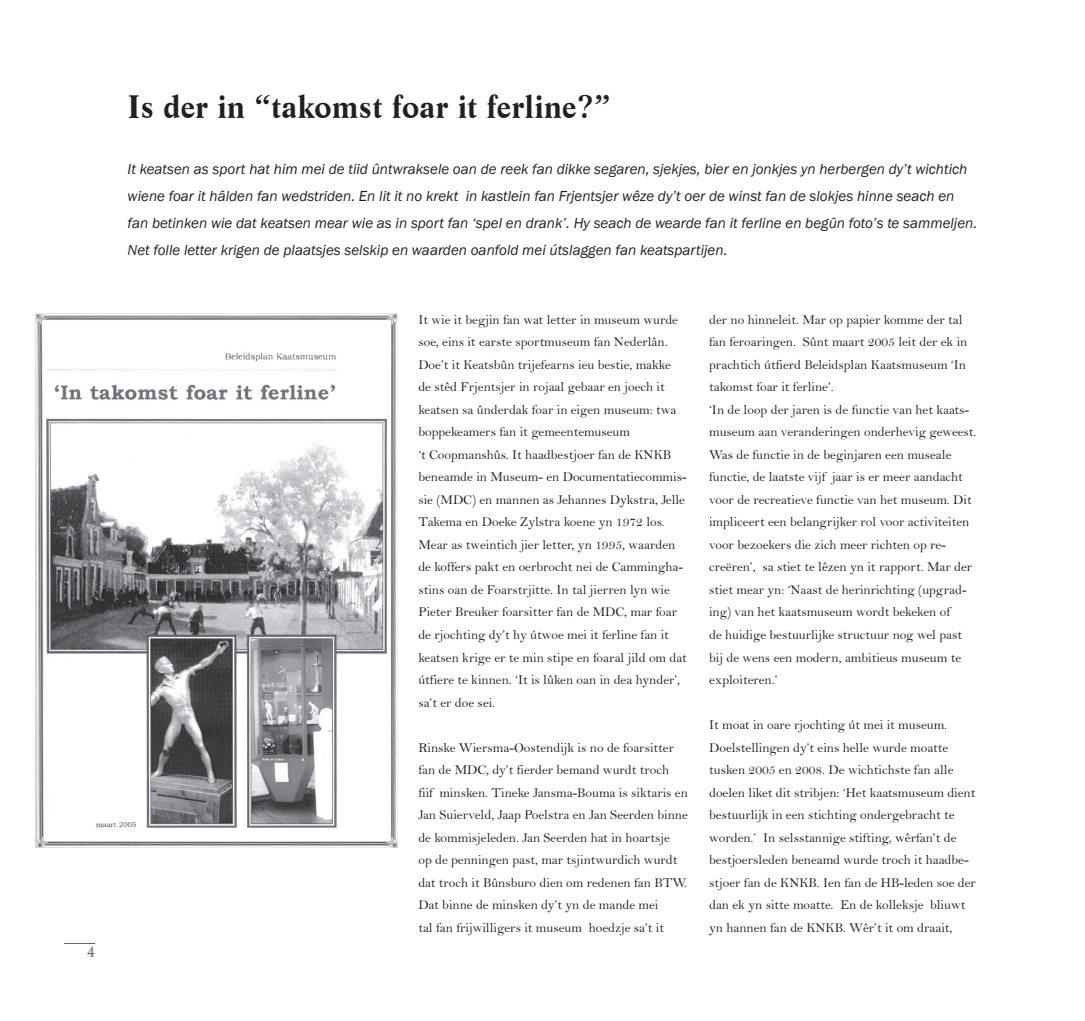
<style>
.page{position:relative;width:1085px;height:1021px;background:#fff}
.page>*{position:absolute;margin:0;border:0;box-sizing:border-box;transform-origin:0 0}
.t1{font:700 31.5px "Life BT";color:#231f20}
.t2{font:italic 15px/27px "Franklin Gothic";color:#231f20}
.t3{font:15px "Sylfaen";color:#656568}
.t4{font:13.5px/22.5px "Bell";color:#231f20}
</style>
<div class="page">
<hr style="left:64px;top:943px;width:30px;height:1px;background:#656568">
<img style="left:35px;top:314px;width:362px;height:533px">
<p class="t3" style="left:87px;top:941px;width:9px">4</p>
<h1 class="t1" style="left:128px;top:84px;width:485px">Is der in “takomst foar it ferline?”</h1>
<p class="t2" style="left:128px;top:156px;width:850px">It keatsen as sport hat him mei de tiid ûntwraksele oan de reek fan dikke segaren, sjekjes, bier en jonkjes yn herbergen dy’t wichtich wiene foar it hâlden fan wedstriden. En lit it no krekt in kastlein fan Frjentsjer wêze dy’t oer de winst fan de slokjes hinne seach en fan betinken wie dat keatsen mear wie as in sport fan ‘spel en drank’. Hy seach de wearde fan it ferline en begûn foto’s te sammeljen.<br>Net folle letter krigen de plaatsjes selskip en waarden oanfold mei útslaggen fan keatspartijen.</p>
<p class="t4" style="left:418px;top:308px;width:270px">It wie it begjin fan wat letter in museum wurde soe, eins it earste sportmuseum fan Nederlân.<br>Doe’t it Keatsbûn trijefearns ieu bestie, makke de stêd Frjentsjer in rojaal gebaar en joech it keatsen sa ûnderdak foar in eigen museum: twa boppekeamers fan it gemeentemuseum<br>‘t Coopmanshûs. It haadbestjoer fan de KNKB beneamde in Museum- en Documentatiecommis&shy;sie (MDC) en mannen as Jehannes Dykstra, Jelle Takema en Doeke Zylstra koene yn 1972 los.<br>Mear as tweintich jier letter, yn 1995, waarden de koffers pakt en oerbrocht nei de Cammingha&shy;stins oan de Foarstrjitte. In tal jierren lyn wie Pieter Breuker foarsitter fan de MDC, mar foar de rjochting dy’t hy útwoe mei it ferline fan it keatsen krige er te min stipe en foaral jild om dat útfiere te kinnen. ‘It is lûken oan in dea hynder’, sa’t er doe sei.</p>
<p class="t4" style="left:418px;top:736px;width:271px">Rinske Wiersma-Oostendijk is no de foarsitter fan de MDC, dy’t fierder bemand wurdt troch<br>fiif minsken. Tineke Jansma-Bouma is siktaris en Jan Suierveld, Jaap Poelstra en Jan Seerden binne de kommisjeleden. Jan Seerden hat in hoartsje<br>op de penningen past, mar tsjintwurdich wurdt dat troch it Bûnsburo dien om redenen fan BTW.<br>Dat binne de minsken dy’t yn de mande mei<br>tal fan frijwilligers it museum hoedzje sa’t it</p>
<p class="t4" style="left:709px;top:308px;width:269px">der no hinneleit. Mar op papier komme der tal fan feroaringen. Sûnt maart 2005 leit der ek in prachtich útfierd Beleidsplan Kaatsmuseum ‘In takomst foar it ferline’.<br>‘In de loop der jaren is de functie van het kaats&shy;museum aan veranderingen onderhevig geweest.<br>Was de functie in de beginjaren een museale functie, de laatste vijf jaar is er meer aandacht voor de recreatieve functie van het museum. Dit impliceert een belangrijker rol voor activiteiten voor bezoekers die zich meer richten op re&shy;creëren’, sa stiet te lêzen yn it rapport. Mar der stiet mear yn: ‘Naast de herinrichting (upgrad&shy;ing) van het kaatsmuseum wordt bekeken of<br>de huidige bestuurlijke structuur nog wel past bij de wens een modern, ambitieus museum te exploiteren.’</p>
<p class="t4" style="left:709px;top:713px;width:268px">It moat in oare rjochting út mei it museum.<br>Doelstellingen dy’t eins helle wurde moatte tusken 2005 en 2008. De wichtichste fan alle doelen liket dit stribjen: ‘Het kaatsmuseum dient bestuurlijk in een stichting ondergebracht te worden.’ In selsstannige stifting, wêrfan’t de bestjoersleden beneamd wurde troch it haadbe&shy;stjoer fan de KNKB. Ien fan de HB-leden soe der dan ek yn sitte moatte. En de kolleksje bliuwt yn hannen fan de KNKB. Wêr’t it om draait,</p>
</div>
